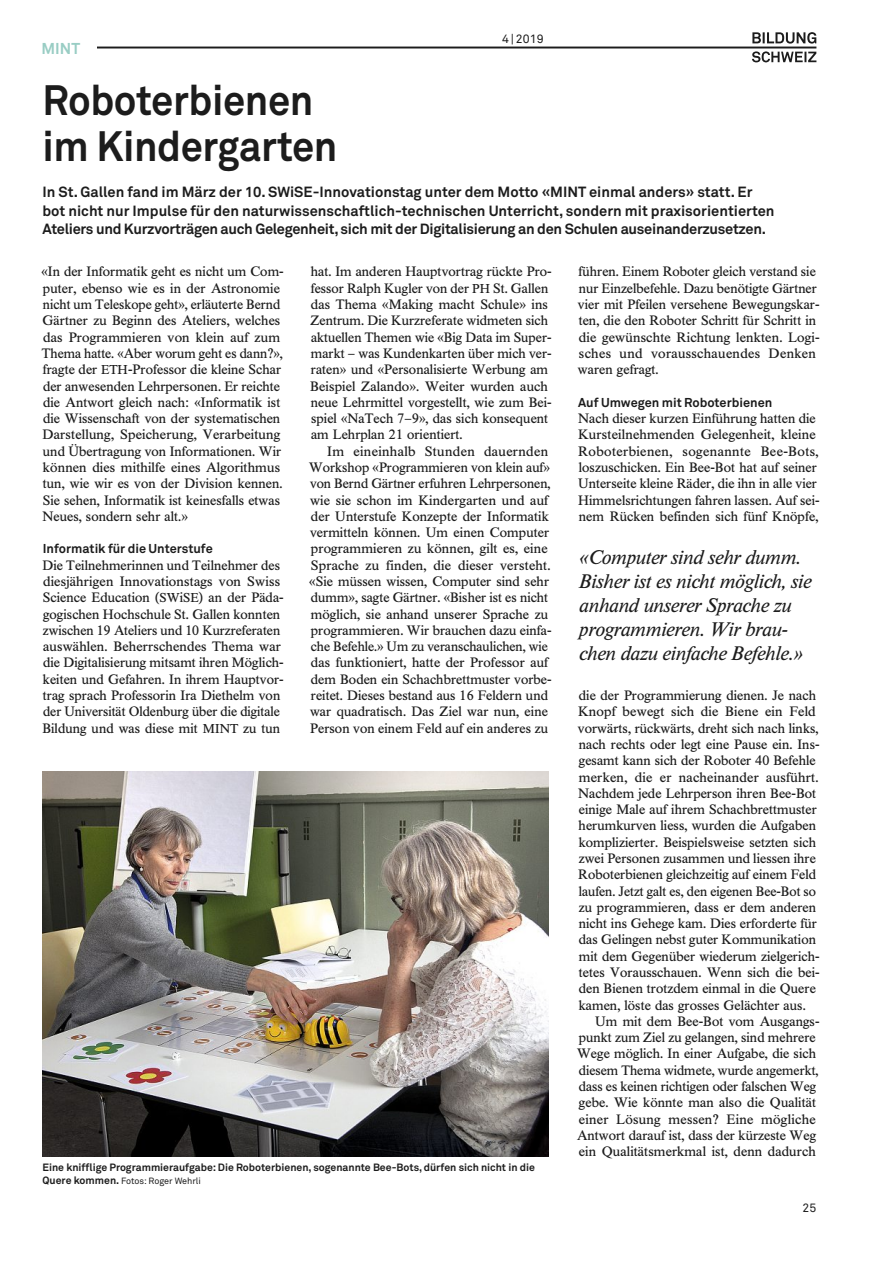
<style>
.page{position:relative;width:893px;height:1263px;background:#fff}
.page>*{position:absolute;margin:0;border:0;box-sizing:border-box;transform-origin:0 0}
.t1{font:700 42px/45.8px "Akkurat Pro";letter-spacing:-.01em;color:#1c1c1c;scale:.95 1}
.t2{font:italic 19.5px/24px "Times BQ";letter-spacing:.005em;color:#1c1c1c}
.t3{font:700 15.6px "Akkurat Pro";color:#99cdc4}
.t4{font:700 14.7px/18.3px "Akkurat Pro";color:#1c1c1c}
.t5{font:13.5px/16.4px "Times BQ";letter-spacing:.005em;color:#1c1c1c}
.t6{font:700 12.75px "Akkurat Pro";color:#1c1c1c}
.t7{font:12.15px "Akkurat Pro";letter-spacing:.01em;color:#1c1c1c}
.t8{font:700 10.5px "Akkurat Pro";color:#1c1c1c}
.t9{font:9px "Akkurat Pro";color:#1c1c1c}
.s1{font-size:12.75px}
.s2{font-weight:700;font-size:10.5px}
</style>
<div class="page">
<hr style="left:43px;top:47px;width:773px;height:1px;background:#1c1c1c">
<svg style="left:752px;top:51px;width:64px;height:11px"></svg>
<svg style="left:752px;top:32px;width:64px;height:12px"></svg>
<div style="left:33px;top:33px;width:64px;height:29px;background:#fff"></div>
<img style="left:43px;top:771px;width:506px;height:386px">
<p class="t3" style="left:41px;top:43px;width:40px">MINT</p>
<p class="t7" style="left:502px;top:35px;width:43px">4 | 2019</p>
<h1 class="t1" style="left:43px;top:82px;width:312px">Roboterbienen im Kindergarten</h1>
<p class="t4" style="left:43px;top:185px;width:734px">In St. Gallen fand im März der 10. SWiSE-Innovationstag unter dem Motto «MINT einmal anders» statt. Er bot nicht nur Impulse für den naturwissenschaftlich-technischen Unterricht, sondern mit praxisorientierten<br>Ateliers und Kurzvorträgen auch Gelegenheit,sich mit der Digitalisierung an den Schulen auseinanderzusetzen.</p>
<p class="t5" style="left:41px;top:264px;width:244px">«In der Informatik geht es nicht um Com&shy;puter, ebenso wie es in der Astronomie nicht um Teleskope geht», erläuterte Bernd Gärtner zu Beginn des Ateliers, welches das Programmieren von klein auf zum Thema hatte. «Aber worum geht es dann?», fragte der <span class="s1">ETH</span>-Professor die kleine Schar der anwesenden Lehrpersonen. Er reichte die Antwort gleich nach: «Informatik ist die Wissenschaft von der systematischen Darstellung, Speicherung, Verarbeitung und Übertragung von Informationen. Wir können dies mithilfe eines Algorithmus tun, wie wir es von der Division kennen.<br>Sie sehen, Informatik ist keinesfalls etwas Neues, sondern sehr alt.»</p>
<p class="t6" style="left:43px;top:544px;width:171px">Informatik für die Unterstufe</p>
<p class="t5" style="left:42px;top:557px;width:243px">Die Teilnehmerinnen und Teilnehmer des diesjährigen Innovationstags von Swiss Science Education (<span class="s1">SW</span>i<span class="s1">SE</span>) an der Päda&shy;gogischen Hochschule St. Gallen konnten zwischen 19 Ateliers und 10 Kurzreferaten auswählen. Beherrschendes Thema war die Digitalisierung mitsamt ihren Möglich&shy;keiten und Gefahren. In ihrem Hauptvor&shy;trag sprach Professorin Ira Diethelm von der Universität Oldenburg über die digitale Bildung und was diese mit <span class="s1">MINT</span> zu tun</p>
<p class="t5" style="left:578px;top:264px;width:243px">führen. Einem Roboter gleich verstand sie nur Einzelbefehle. Dazu benötigte Gärtner vier mit Pfeilen versehene Bewegungskar&shy;ten, die den Roboter Schritt für Schritt in die gewünschte Richtung lenkten. Logi&shy;sches und vorausschauendes Denken waren gefragt.</p>
<p class="t6" style="left:578px;top:398px;width:196px">Auf Umwegen mit Roboterbienen</p>
<p class="t5" style="left:578px;top:410px;width:243px">Nach dieser kurzen Einführung hatten die Kursteilnehmenden Gelegenheit, kleine Roboterbienen, sogenannte Bee-Bots, loszuschicken. Ein Bee-Bot hat auf seiner Unterseite kleine Räder, die ihn in alle vier Himmelsrichtungen fahren lassen. Auf sei&shy;nem Rücken befinden sich fünf Knöpfe,</p>
<p class="t5" style="left:310px;top:264px;width:243px">hat. Im anderen Hauptvortrag rückte Pro&shy;fessor Ralph Kugler von der <span class="s1">PH</span> St. Gallen das Thema «Making macht Schule» ins Zentrum. Die Kurzreferate widmeten sich aktuellen Themen wie «Big Data im Super&shy;markt – was Kundenkarten über mich ver&shy;raten» und «Personalisierte Werbung am Beispiel Zalando». Weiter wurden auch neue Lehrmittel vorgestellt, wie zum Bei&shy;spiel «NaTech 7–9», das sich konsequent am Lehrplan 21 orientiert.</p>
<p class="t5" style="left:309px;top:443px;width:244px;text-indent:18px">Im eineinhalb Stunden dauernden Workshop «Programmieren von klein auf» von Bernd Gärtner erfuhren Lehrpersonen, wie sie schon im Kindergarten und auf der Unterstufe Konzepte der Informatik vermitteln können. Um einen Computer programmieren zu können, gilt es, eine Sprache zu finden, die dieser versteht. «Sie müssen wissen, Computer sind sehr dumm», sagte Gärtner. «Bisher ist es nicht möglich, sie anhand unserer Sprache zu programmieren. Wir brauchen dazu einfa&shy;che Befehle.» Um zu veranschaulichen, wie das funktioniert, hatte der Professor auf dem Boden ein Schachbrettmuster vorbe&shy;reitet. Dieses bestand aus 16 Feldern und war quadratisch. Das Ziel war nun, eine Person von einem Feld auf ein anderes zu</p>
<h2 class="t2" style="left:578px;top:545px;width:233px">«Computer sind sehr dumm.<br>Bisher ist es nicht möglich, sie anhand unserer Sprache zu programmieren. Wir brau&shy;chen dazu einfache Befehle.»</h2>
<p class="t5" style="left:578px;top:687px;width:243px">die der Programmierung dienen. Je nach Knopf bewegt sich die Biene ein Feld vorwärts, rückwärts, dreht sich nach links, nach rechts oder legt eine Pause ein. Ins&shy;gesamt kann sich der Roboter 40 Befehle merken, die er nacheinander ausführt.<br>Nachdem jede Lehrperson ihren Bee-Bot einige Male auf ihrem Schachbrettmuster herumkurven liess, wurden die Aufgaben komplizierter. Beispielsweise setzten sich zwei Personen zusammen und liessen ihre Roboterbienen gleichzeitig auf einem Feld laufen. Jetzt galt es, den eigenen Bee-Bot so zu programmieren, dass er dem anderen nicht ins Gehege kam. Dies erforderte für das Gelingen nebst guter Kommunikation mit dem Gegenüber wiederum zielgerich&shy;tetes Vorausschauen. Wenn sich die bei&shy;den Bienen trotzdem einmal in die Quere kamen, löste das grosses Gelächter aus.</p>
<p class="t5" style="left:577px;top:1013px;width:244px;text-indent:18px">Um mit dem Bee-Bot vom Ausgangs&shy;punkt zum Ziel zu gelangen, sind mehrere Wege möglich. In einer Aufgabe, die sich diesem Thema widmete, wurde angemerkt, dass es keinen richtigen oder falschen Weg gebe. Wie könnte man also die Qualität einer Lösung messen? Eine mögliche Antwort darauf ist, dass der kürzeste Weg ein Qualitätsmerkmal ist, denn dadurch</p>
<p class="t8" style="left:43px;top:1163px;width:494px">Eine knifflige Programmieraufgabe:Die Roboterbienen, sogenannte Bee-Bots, dürfen sich nicht in die</p>
<p class="t9" style="left:43px;top:1177px;width:160px"><span class="s2">Quere kommen.</span> Fotos: Roger Wehrli</p>
<p class="t7" style="left:802px;top:1203px;width:15px">25</p>
</div>
